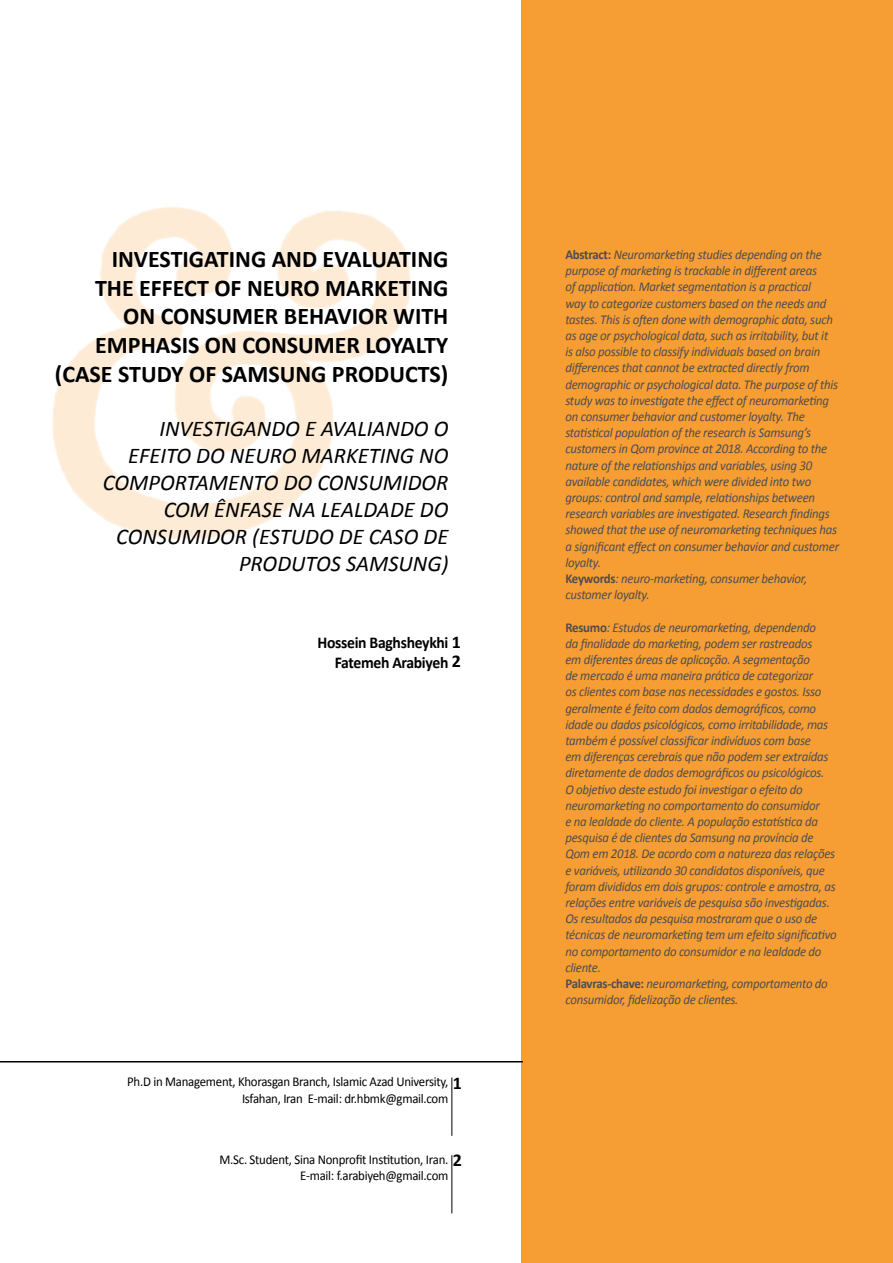
<style>
.page{position:relative;width:893px;height:1263px;background:#fff}
.page>*{position:absolute;margin:0;border:0;box-sizing:border-box;transform-origin:0 0}
.t1{font:700 24px/28.8px "Calibri";color:#000;text-align:right}
.t2{font:italic 22.5px/27px "Calibri";color:#000;text-align:right}
.t3{font:700 18px "Calibri";color:#000}
.t4{font:700 16.5px/19.8px "Calibri";letter-spacing:-.02em;color:#000;text-align:right;scale:.95 1}
.t5{font:italic 13.5px/16.2px "Calibri";letter-spacing:-.02em;color:#4d4d4f;scale:.95 1}
.t6{font:13.5px/16.2px "Calibri";letter-spacing:-.02em;color:#000;text-align:right;scale:.95 1}
.s1{font-size:18px}
.s2{font-weight:700;font-style:normal}
</style>
<div class="page">
<div style="left:521px;top:0;width:372px;height:1263px;background:#f69e34"></div>
<img style="left:52px;top:207px;width:387px;height:332px">
<hr style="left:0;top:1061px;width:523px;height:1px;background:#000">
<hr style="left:451px;top:1077px;width:1px;height:59px;background:#000">
<hr style="left:451px;top:1155px;width:1px;height:58px;background:#000">
<h1 class="t1" style="left:55px;top:244px;width:395px">INVESTIGATING AND EVALUATING<br>THE EFFECT OF NEURO MARKETING<br>ON CONSUMER BEHAVIOR WITH<br>EMPHASIS ON CONSUMER LOYALTY (CASE STUDY OF SAMSUNG PRODUCTS)</h1>
<h2 class="t2" style="left:103px;top:414px;width:347px">INVESTIGANDO E AVALIANDO O<br>EFEITO DO NEURO MARKETING NO<br>COMPORTAMENTO DO CONSUMIDOR<br>COM ÊNFASE NA LEALDADE DO<br>CONSUMIDOR (ESTUDO DE CASO DE<br>PRODUTOS SAMSUNG)</h2>
<p class="t4" style="left:318px;top:633px;width:152px">Hossein Baghsheykhi <span class="s1">1<br></span>Fatemeh Arabiyeh <span class="s1">2</span></p>
<p class="t6" style="left:127px;top:1074px;width:340px">Ph.D in Management, Khorasgan Branch, Islamic Azad University,<br>Isfahan, Iran E-mail: dr.hbmk@gmail.com</p>
<h3 class="t3" style="left:453px;top:1071px;width:11px">1</h3>
<p class="t6" style="left:220px;top:1151px;width:242px">M.Sc. Student, Sina Nonprofit Institution, Iran.<br>E-mail: f.arabiyeh@gmail.com</p>
<h3 class="t3" style="left:453px;top:1149px;width:11px">2</h3>
<p class="t5" style="left:565px;top:246px;width:290px"><span class="s2">Abstract:</span> Neuromarketing studies depending on the purpose of marketing is trackable in different areas<br>of application. Market segmentation is a practical<br>way to categorize customers based on the needs and tastes. This is often done with demographic data, such as age or psychological data, such as irritability, but it is also possible to classify individuals based on brain differences that cannot be extracted directly from demographic or psychological data. The purpose of this study was to investigate the effect of neuromarketing on consumer behavior and customer loyalty. The statistical population of the research is Samsung’s customers in Qom province at 2018. According to the nature of the relationships and variables, using 30 available candidates, which were divided into two groups: control and sample, relationships between research variables are investigated. Research findings showed that the use of neuromarketing techniques has a significant effect on consumer behavior and customer loyalty.<br><span class="s2">Keywords</span>: neuro-marketing, consumer behavior, customer loyalty.</p>
<p class="t5" style="left:565px;top:618px;width:287px"><span class="s2">Resumo</span>: Estudos de neuromarketing, dependendo<br>da finalidade do marketing, podem ser rastreados<br>em diferentes áreas de aplicação. A segmentação<br>de mercado é uma maneira prática de categorizar<br>os clientes com base nas necessidades e gostos. Isso geralmente é feito com dados demográficos, como idade ou dados psicológicos, como irritabilidade, mas também é possível classificar indivíduos com base<br>em diferenças cerebrais que não podem ser extraídas diretamente de dados demográficos ou psicológicos.<br>O objetivo deste estudo foi investigar o efeito do neuromarketing no comportamento do consumidor<br>e na lealdade do cliente. A população estatística da pesquisa é de clientes da Samsung na província de Qom em 2018. De acordo com a natureza das relações e variáveis, utilizando 30 candidatos disponíveis, que foram divididos em dois grupos: controle e amostra, as relações entre variáveis de pesquisa são investigadas.<br>Os resultados da pesquisa mostraram que o uso de técnicas de neuromarketing tem um efeito significativo no comportamento do consumidor e na lealdade do cliente.<br><span class="s2">Palavras-chave:</span> neuromarketing, comportamento do consumidor, fidelização de clientes.</p>
</div>
